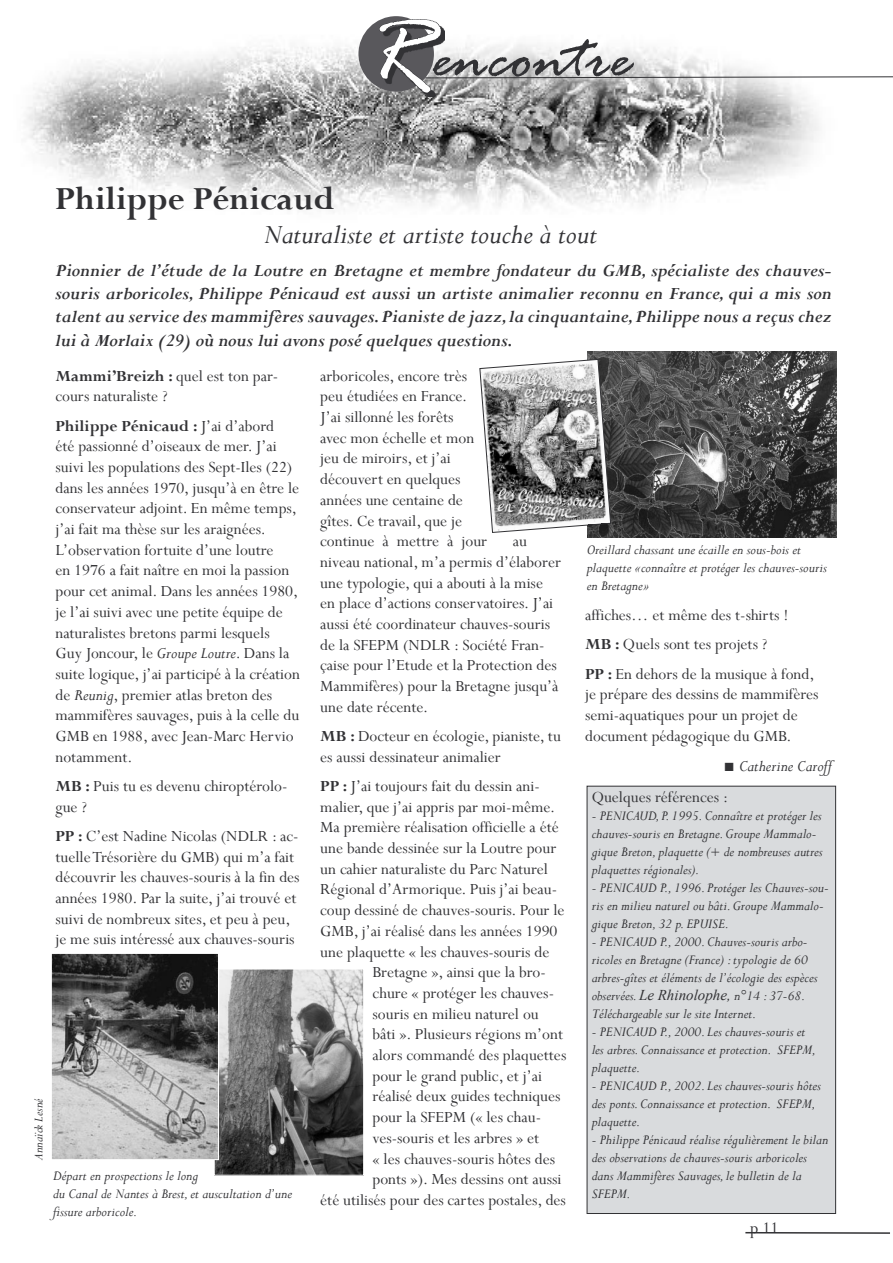
<style>
.page{position:relative;width:893px;height:1263px;background:#fff}
.page>*{position:absolute;margin:0;border:0;box-sizing:border-box;transform-origin:0 0}
.t1{font:italic 97.5px "Rage";color:#fff}
.t2{font:italic 66px "Rage";color:#323235}
.Corps_de_texte{font:700 36px "Perpetua";color:#323235}
.t3{font:italic 30px "Perpetua";color:#323235}
.t4{font:italic 700 19.5px/23.4px "Perpetua";color:#323235;text-align:justify}
.Pagination{font:18px "Perpetua";color:#323235}
.Corps_de_texte-2{font:17.25px/20.7px "Perpetua";color:#323235}
.Corps_de_texte-3{font:italic 17.25px "Perpetua";color:#323235}
.Commentaire_de_bas_d_article{font:italic 15px/18px "Perpetua";color:#323235}
.Légende_photos{font:italic 15px/18px "Perpetua";color:#323235}
.t5{font:italic 13.5px "Perpetua";color:#323235}
.s1{font-weight:700}
.s2{font-style:italic}
.s3{font-family:"Times New Roman";font-style:normal;font-size:18px}
.s4{font-family:"Times New Roman"}
</style>
<div class="page">
<img style="left:24px;top:46px;width:795px;height:163px">
<hr style="left:745px;top:1232px;width:145px;height:2px;background:#323235">
<div style="left:358px;top:16px;width:76px;height:76px;background:#59585c;border-radius:50%"></div>
<svg style="left:383px;top:93px;width:62px;height:4px"></svg>
<svg style="left:379px;top:19px;width:514px;height:74px"></svg>
<div style="left:587px;top:786px;width:249px;height:427px;background:#d9dbdd"></div>
<div style="left:587px;top:786px;width:249px;height:428px;border:1px solid #323235"></div>
<img style="left:216px;top:971px;width:146px;height:202px">
<div style="left:214px;top:969px;width:150px;height:206px;border:1px solid #fff"></div>
<img style="left:53px;top:955px;width:164px;height:203px">
<div style="left:51px;top:953px;width:168px;height:207px;border:1px solid #fff"></div>
<img style="left:587px;top:352px;width:249px;height:186px">
<svg style="left:479px;top:359px;width:132px;height:174px"></svg>
<p class="t1" style="left:364px;top:0;width:67px">R</p>
<p class="t2" style="left:432px;top:22px;width:201px">encontre</p>
<p class="Corps_de_texte" style="left:55px;top:176px;width:280px">Philippe Pénicaud</p>
<p class="t3" style="left:264px;top:216px;width:335px">Naturaliste et artiste touche à tout</p>
<p class="t4" style="left:55px;top:258px;width:778px">Pionnier de l’étude de la Loutre en Bretagne et membre fondateur du GMB, spécialiste des chauves&shy;souris arboricoles, Philippe Pénicaud est aussi un artiste animalier reconnu en France, qui a mis son talent au service des mammifères sauvages. Pianiste de jazz, la cinquantaine, Philippe nous a reçus chez lui à Morlaix (29) où nous lui avons posé quelques questions.</p>
<p class="Corps_de_texte-2" style="left:55px;top:365px;width:224px"><span class="s1">Mammi’Breizh :</span> quel est ton par&shy;cours naturaliste ?</p>
<p class="Corps_de_texte-2" style="left:55px;top:415px;width:246px"><span class="s1">Philippe Pénicaud :</span> J’ai d’abord<br>été passionné d’oiseaux de mer. J’ai suivi les populations des Sept-Iles (22) dans les années 1970, jusqu’à en être le conservateur adjoint. En même temps, j’ai fait ma thèse sur les araignées.<br>L’observation fortuite d’une loutre<br>en 1976 a fait naître en moi la passion pour cet animal. Dans les années 1980, je l’ai suivi avec une petite équipe de naturalistes bretons parmi lesquels Guy Joncour, le <span class="s2">Groupe Loutre</span>. Dans la suite logique, j’ai participé à la création de <span class="s2">Reunig</span>, premier atlas breton des mammifères sauvages, puis à la celle du GMB en 1988, avec Jean-Marc Hervio notamment.</p>
<p class="Corps_de_texte-2" style="left:55px;top:775px;width:234px"><span class="s1">MB :</span> Puis tu es devenu chiroptérolo&shy;gue ?</p>
<p class="Corps_de_texte-2" style="left:55px;top:825px;width:246px"><span class="s1">PP :</span> C’est Nadine Nicolas (NDLR : ac&shy;tuelle Trésorière du GMB) qui m’a fait découvrir les chauves-souris à la fin des années 1980. Par la suite, j’ai trouvé et suivi de nombreux sites, et peu à peu, je me suis intéressé aux chauves-souris</p>
<p class="t5" style="left:30px;top:1159px;width:62px;rotate:-90deg">Annaïck Lesné</p>
<p class="Légende_photos" style="left:53px;top:1166px;width:241px">Départ en prospections le long<br>du Canal de Nantes à Brest, et auscultation d’une fissure arboricole.</p>
<p class="Corps_de_texte-2" style="left:320px;top:365px;width:168px">arboricoles, encore très peu étudiées en France.<br>J’ai sillonné les forêts<br>avec mon échelle et mon jeu de miroirs, et j’ai découvert en quelques années une centaine de gîtes. Ce travail, que je continue à mettre à jour</p>
<p class="Corps_de_texte-2" style="left:320px;top:530px;width:242px;text-indent:192px">au niveau national, m’a permis d’élaborer une typologie, qui a abouti à la mise en place d’actions conservatoires. J’ai aussi été coordinateur chauves-souris de la SFEPM (NDLR : Société Fran&shy;çaise pour l’Etude et la Protection des<br>Mammifères) pour la Bretagne jusqu’à une date récente.</p>
<p class="Corps_de_texte-2" style="left:320px;top:725px;width:242px"><span class="s1">MB :</span> Docteur en écologie, pianiste, tu es aussi dessinateur animalier</p>
<p class="Corps_de_texte-2" style="left:320px;top:775px;width:221px"><span class="s1">PP :</span> J’ai toujours fait du dessin ani-</p>
<p class="Corps_de_texte-2" style="left:320px;top:796px;width:236px">malier, que j’ai appris par moi-même.</p>
<p class="Corps_de_texte-2" style="left:320px;top:817px;width:240px">Ma première réalisation officielle a été</p>
<p class="Corps_de_texte-2" style="left:320px;top:837px;width:238px">une bande dessinée sur la Loutre pour</p>
<p class="Corps_de_texte-2" style="left:320px;top:858px;width:229px">un cahier naturaliste du Parc Naturel</p>
<p class="Corps_de_texte-2" style="left:320px;top:879px;width:238px">Régional d’Armorique. Puis j’ai beau-</p>
<p class="Corps_de_texte-2" style="left:320px;top:899px;width:246px">coup dessiné de chauves-souris. Pour le</p>
<p class="Corps_de_texte-2" style="left:320px;top:920px;width:239px">GMB, j’ai réalisé dans les années 1990</p>
<p class="Corps_de_texte-2" style="left:320px;top:941px;width:231px">une plaquette « les chauves-souris de</p>
<p class="Corps_de_texte-2" style="left:372px;top:962px;width:175px">Bretagne », ainsi que la bro-</p>
<p class="Corps_de_texte-2" style="left:372px;top:982px;width:183px">chure « protéger les chauves-</p>
<p class="Corps_de_texte-2" style="left:372px;top:1003px;width:168px">souris en milieu naturel ou</p>
<p class="Corps_de_texte-2" style="left:372px;top:1024px;width:192px">bâti ». Plusieurs régions m’ont</p>
<p class="Corps_de_texte-2" style="left:372px;top:1044px;width:195px">alors commandé des plaquettes</p>
<p class="Corps_de_texte-2" style="left:372px;top:1065px;width:171px">pour le grand public, et j’ai</p>
<p class="Corps_de_texte-2" style="left:372px;top:1086px;width:189px">réalisé deux guides techniques</p>
<p class="Corps_de_texte-2" style="left:372px;top:1106px;width:170px">pour la SFEPM (« les chau-</p>
<p class="Corps_de_texte-2" style="left:372px;top:1127px;width:168px">ves-souris et les arbres » et</p>
<p class="Corps_de_texte-2" style="left:372px;top:1148px;width:184px">« les chauves-souris hôtes des</p>
<p class="Corps_de_texte-2" style="left:372px;top:1169px;width:190px">ponts »). Mes dessins ont aussi</p>
<p class="Corps_de_texte-2" style="left:320px;top:1189px;width:247px">été utilisés pour des cartes postales, des</p>
<p class="Légende_photos" style="left:587px;top:540px;width:242px">Oreillard chassant une écaille en sous-bois et plaquette «connaître et protéger les chauves-souris en Bretagne»</p>
<p class="Corps_de_texte-2" style="left:585px;top:604px;width:205px">affiches… et même des t-shirts !</p>
<p class="Corps_de_texte-2" style="left:585px;top:634px;width:184px"><span class="s1">MB :</span> Quels sont tes projets ?</p>
<p class="Corps_de_texte-2" style="left:585px;top:663px;width:235px"><span class="s1">PP :</span> En dehors de la musique à fond, je prépare des dessins de mammifères semi-aquatiques pour un projet de document pédagogique du GMB.</p>
<p class="Corps_de_texte-3" style="left:724px;top:755px;width:110px"><span class="s3">■</span> Catherine Caroff</p>
<p class="Corps_de_texte-2" style="left:592px;top:786px;width:138px">Quelques références :</p>
<p class="Commentaire_de_bas_d_article" style="left:592px;top:806px;width:232px">- PENICAUD, P. 1995. Connaître et protéger les chauves-souris en Bretagne. Groupe Mammalo&shy;gique Breton, plaquette (+ de nombreuses autres plaquettes régionales).</p>
<p class="Commentaire_de_bas_d_article" style="left:592px;top:878px;width:239px">- PENICAUD P., 1996. Protéger les Chauves-sou&shy;ris en milieu naturel ou bâti. Groupe Mammalo&shy;gique Breton, 32 p. EPUISE.</p>
<p class="Commentaire_de_bas_d_article" style="left:592px;top:932px;width:227px">- PENICAUD P., 2000. Chauves-souris arbo&shy;ricoles en Bretagne (France) : typologie de 60 arbres-gîtes et éléments de l’écologie des espèces observées. <span class="s4">Le Rhinolophe,</span> n°14 : 37-68.<br>Téléchargeable sur le site Internet.</p>
<p class="Commentaire_de_bas_d_article" style="left:592px;top:1022px;width:226px">- PENICAUD P., 2000. Les chauves-souris et les arbres. Connaissance et protection. SFEPM, plaquette.</p>
<p class="Commentaire_de_bas_d_article" style="left:592px;top:1076px;width:231px">- PENICAUD P., 2002. Les chauves-souris hôtes des ponts. Connaissance et protection. SFEPM, plaquette.</p>
<p class="Commentaire_de_bas_d_article" style="left:592px;top:1130px;width:238px">- Philippe Pénicaud réalise régulièrement le bilan des observations de chauves-souris arboricoles dans Mammifères Sauvages, le bulletin de la SFEPM.</p>
<p class="Pagination" style="left:750px;top:1216px;width:30px">p 11</p>
</div>
